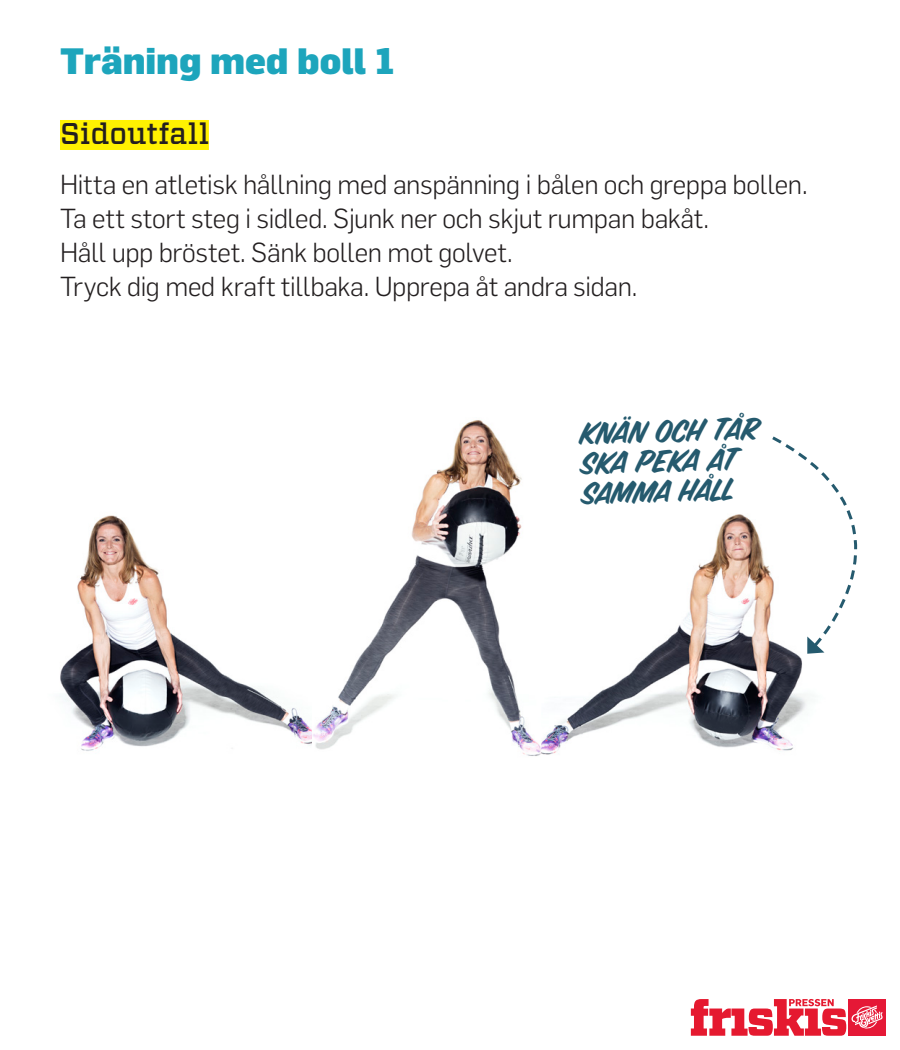
<style>
.page{position:relative;width:900px;height:1050px;background:#fff}
.page>*{position:absolute;margin:0;border:0;box-sizing:border-box;transform-origin:0 0}
.t1{font:900 36px "Flama";color:#1da5bc}
.Piltext{font:34.5px/30px "Sign Painter House Brush";color:#255a6e}
.Bröd_Grotesk_utan_In{font:500 30px "Vitesse";letter-spacing:.005em;color:#231f20}
.Bröd_Grotesk_utan_In-2{font:300 27px/33.9px "Flama";letter-spacing:-.01em;color:#231f20}
</style>
<div class="page">
<div style="left:849px;top:999px;width:37px;height:37px;background:#e51836"></div>
<svg style="left:852px;top:1005px;width:31px;height:24px"></svg>
<svg style="left:691px;top:999px;width:155px;height:37px"></svg>
<img style="left:60px;top:515px;width:252px;height:236px">
<img style="left:540px;top:514px;width:267px;height:241px">
<div style="left:60px;top:120px;width:149px;height:30px;background:#fff101"></div>
<svg style="left:769px;top:436px;width:89px;height:218px"></svg>
<img style="left:313px;top:420px;width:227px;height:336px">
<p class="t1" style="left:60px;top:38px;width:336px">Träning med boll 1</p>
<p class="Bröd_Grotesk_utan_In" style="left:60px;top:114px;width:150px">Sidoutfall</p>
<p class="Bröd_Grotesk_utan_In-2" style="left:60px;top:167px;width:749px">Hitta en atletisk hållning med anspänning i bålen och greppa bollen.<br>Ta ett stort steg i sidled. Sjunk ner och skjut rumpan bakåt.<br>Håll upp bröstet. Sänk bollen mot golvet.<br>Tryck dig med kraft tillbaka. Upprepa åt andra sidan.</p>
<p class="Piltext" style="left:580px;top:418px;width:180px;rotate:-1deg">Knän och tår ska peka åt samma håll</p>
</div>
